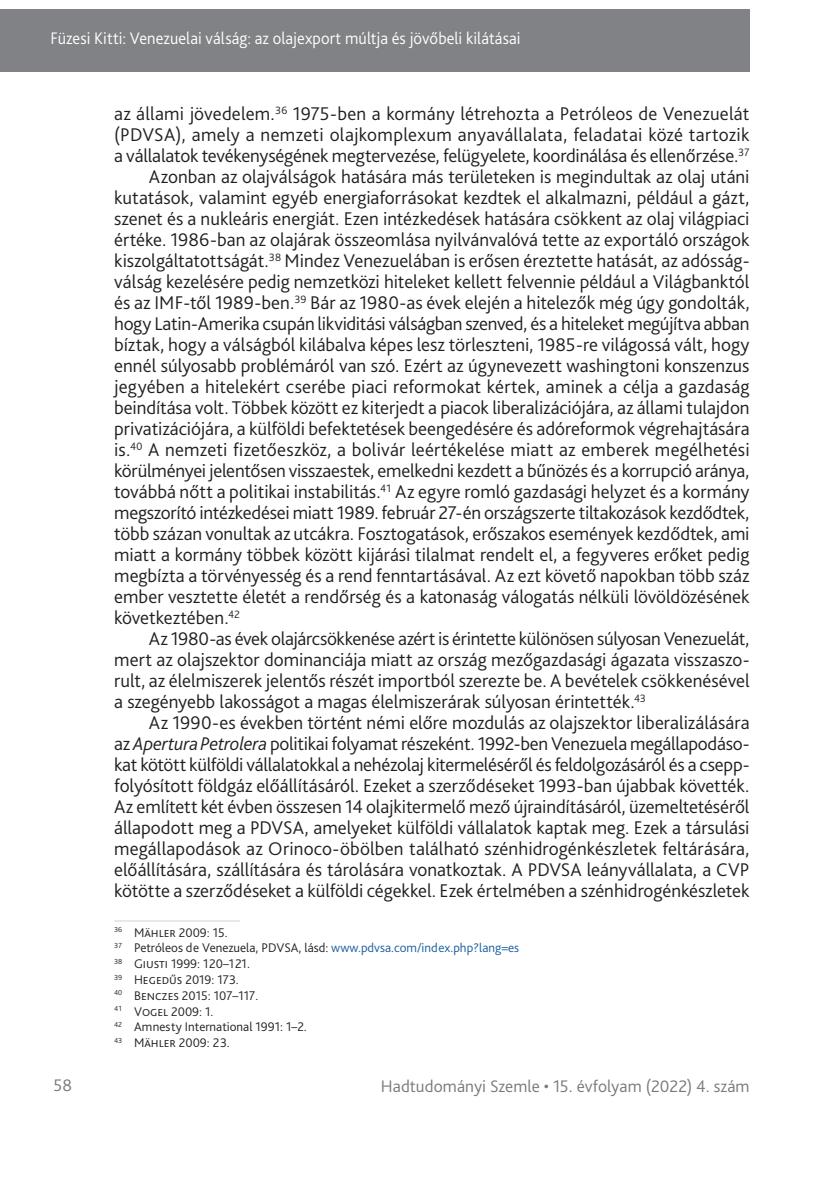
<style>
.page{position:relative;width:834px;height:1181px;background:#fff}
.page>*{position:absolute;margin:0;border:0;box-sizing:border-box;transform-origin:0 0}
._1__Body{font:300 19.25px/21px "Bliss Pro";color:#231f20;text-align:justify}
.t1{font:300 17.5px "Bliss Pro";color:#fff;scale:.95 1}
.t2{font:300 17.5px "Bliss Pro";letter-spacing:.005em;color:#767a7c}
.Lábjegyzet{font:300 13.12px "Bliss Pro";color:#231f20}
.s1{font-style:italic}
.s2{color:#175d9e}
</style>
<div class="page">
<div style="left:0;top:9px;width:749px;height:63px;background:#808285"></div>
<hr style="left:114px;top:920px;width:126px;height:1px;background:#d1d2d4">
<p class="t1" style="left:51px;top:27px;width:496px">Füzesi Kitti: Venezuelai válság: az olajexport múltja és jövőbeli kilátásai</p>
<p class="_1__Body" style="left:114px;top:103px;width:636px">az állami jövedelem.<sup>36</sup> 1975-ben a kormány létrehozta a Petróleos de Venezuelát (PDVSA), amely a nemzeti olajkomplexum anyavállalata, feladatai közé tartozik a vállalatok tevékenységének megtervezése, felügyelete, koordinálása és ellenőrzése.<sup>37</sup></p>
<p class="_1__Body" style="left:114px;top:166px;width:637px;text-indent:35px">Azonban az olajválságok hatására más területeken is megindultak az olaj utáni kutatások, valamint egyéb energiaforrásokat kezdtek el alkalmazni, például a gázt, szenet és a nukleáris energiát. Ezen intézkedések hatására csökkent az olaj világpiaci értéke. 1986-ban az olajárak összeomlása nyilvánvalóvá tette az exportáló országok kiszolgáltatottságát.<sup>38</sup> Mindez Venezuelában is erősen éreztette hatását, az adósság&shy;válság kezelésére pedig nemzetközi hiteleket kellett felvennie például a Világbanktól és az IMF-től 1989-ben.<sup>39</sup> Bár az -1980-as évek elején a hitelezők még úgy gondolták, hogy Latin-Amerika csupán likviditási válságban szenved, és a hiteleket megújítva abban bíztak, hogy a válságból kilábalva képes lesz törleszteni, 1985-re világossá vált, hogy ennél súlyosabb problémáról van szó. Ezért az úgynevezett washingtoni konszenzus jegyében a hitelekért cserébe piaci reformokat kértek, aminek a célja a gazdaság beindítása volt. Többek között ez kiterjedt a piacok liberalizációjára, az állami tulajdon privatizációjára, a külföldi befektetések beengedésére és adóreformok végrehajtására is.<sup>40</sup> A nemzeti fizetőeszköz, a bolivár leértékelése miatt az emberek megélhetési körülményei jelentősen visszaestek, emelkedni kezdett a bűnözés és a korrupció aránya, továbbá nőtt a politikai instabilitás.<sup>41</sup> Az egyre romló gazdasági helyzet és a kormány megszorító intézkedései miatt 1989. február 27-én országszerte tiltakozások kezdődtek, több százan vonultak az utcákra. Fosztogatások, erőszakos események kezdődtek, ami miatt a kormány többek között kijárási tilalmat rendelt el, a fegyveres erőket pedig megbízta a törvényesség és a rend fenntartásával. Az ezt követő napokban több száz ember vesztette életét a rendőrség és a katonaság válogatás nélküli lövöldözésének következtében.<sup>42</sup></p>
<p class="_1__Body" style="left:114px;top:628px;width:637px;text-indent:35px">Az 1980-as évek olajárcsökkenése azért is érintette különösen súlyosan Venezuelát, mert az olajszektor dominanciája miatt az ország mezőgazdasági ágazata visszaszo&shy;rult, az élelmiszerek jelentős részét importból szerezte be. A bevételek csökkenésével a szegényebb lakosságot a magas élelmiszerárak súlyosan érintették.<sup>43</sup></p>
<p class="_1__Body" style="left:114px;top:712px;width:637px;text-indent:35px">Az 1990-es években történt némi előre mozdulás az olajszektor liberalizálására az <span class="s1">Apertura Petrolera</span> politikai folyamat részeként. 1992-ben Venezuela megállapodáso&shy;kat kötött külföldi vállalatokkal a nehézolaj kitermeléséről és feldolgozásáról és a csepp&shy;folyósított földgáz előállításáról. Ezeket a szerződéseket 1993-ban újabbak követték.<br>Az említett két évben összesen 14 olajkitermelő mező újraindításáról, üzemeltetéséről állapodott meg a PDVSA, amelyeket külföldi vállalatok kaptak meg. Ezek a társulási megállapodások az Orinoco-öbölben található szénhidrogénkészletek feltárására, előállítására, szállítására és tárolására vonatkoztak. A PDVSA leányvállalata, a CVP kötötte a szerződéseket a külföldi cégekkel. Ezek értelmében a szénhidrogénkészletek</p>
<p class="Lábjegyzet" style="left:114px;top:924px;width:115px"><sup>36</sup> Mähler 2009: 15.</p>
<p class="Lábjegyzet" style="left:114px;top:940px;width:406px"><sup>37</sup> Petróleos de Venezuela, PDVSA, lásd: <span class="s2">www.pdvsa.com/index.php?lang=es</span></p>
<p class="Lábjegyzet" style="left:114px;top:955px;width:137px"><sup>38</sup> Giusti 1999: 120–121.</p>
<p class="Lábjegyzet" style="left:114px;top:971px;width:126px"><sup>39</sup> Hegedűs 2019: 173.</p>
<p class="Lábjegyzet" style="left:114px;top:987px;width:146px"><sup>40</sup> Benczes 2015: 107–117.</p>
<p class="Lábjegyzet" style="left:114px;top:1003px;width:101px"><sup>41</sup> Vogel 2009: 1.</p>
<p class="Lábjegyzet" style="left:114px;top:1018px;width:194px"><sup>42</sup> Amnesty International 1991: 1–2.</p>
<p class="Lábjegyzet" style="left:114px;top:1034px;width:117px"><sup>43</sup> Mähler 2009: 23.</p>
<p class="t2" style="left:53px;top:1074px;width:20px">58</p>
<p class="t2" style="left:381px;top:1075px;width:370px">Hadtudományi Szemle • 15. évfolyam (2022) 4. szám</p>
</div>
